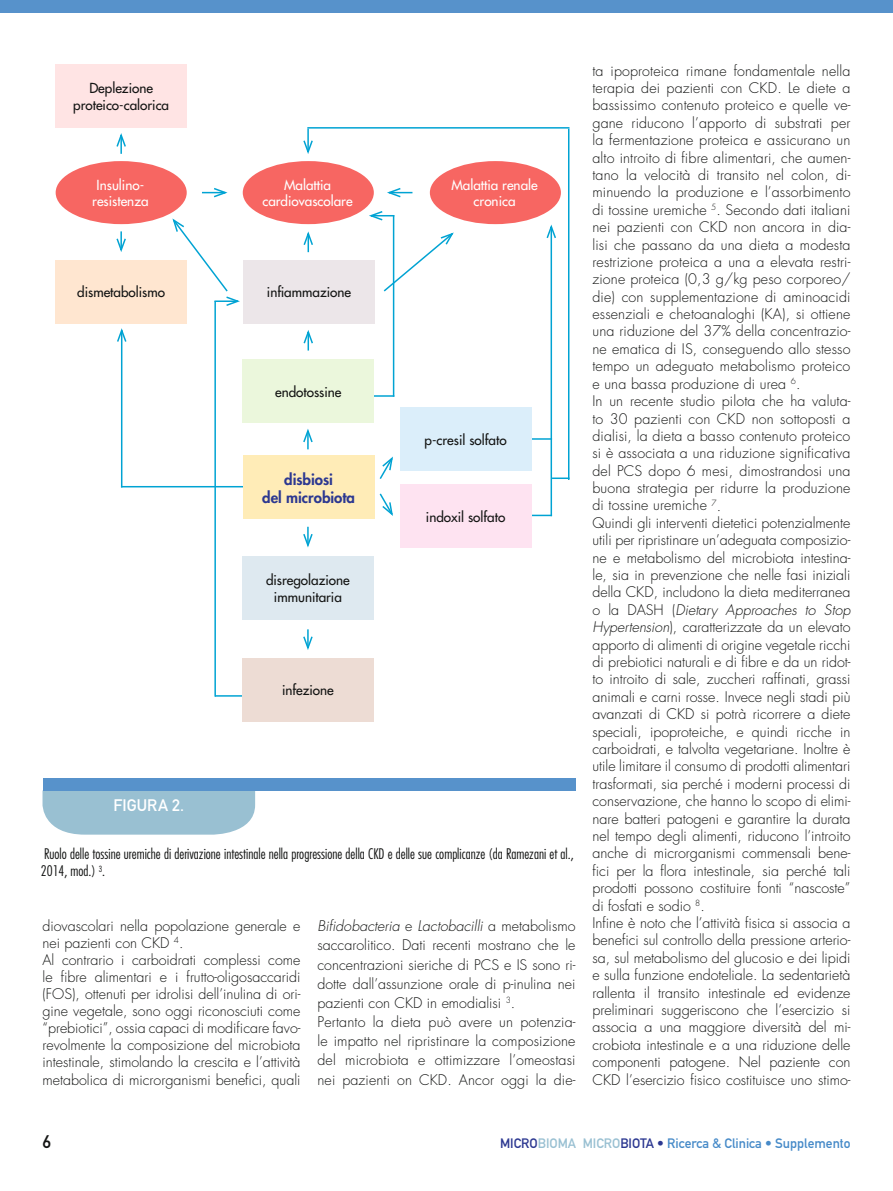
<style>
.page{position:relative;width:893px;height:1191px;background:#fff}
.page>*{position:absolute;margin:0;border:0;box-sizing:border-box;transform-origin:0 0}
.t1{font:18px "DIN Mittelschrift Std";color:#131413}
.t2{font:16.5px "DIN Mittelschrift Std";color:#fff}
.t3{font:800 15px/18px "Futura Std";color:#2c3891;text-align:center}
.t4{font:300 14.25px/17.4px "Futura Std";color:#131413}
.t5{font:300 condensed 14.25px/17.1px "Futura Std";color:#131413}
.t6{font:500 13.5px/16.2px "Futura Std";color:#131413;text-align:center}
.t7{font:500 13.5px/16.2px "Futura Std";color:#fff;text-align:center}
.t8{font:13.5px "DIN Mittelschrift Std";color:#468ac8}
.s1{font-style:italic}
.s2{color:#2c3891}
.s3{color:#99c0d2}
</style>
<div class="page">
<div style="left:0;top:0;width:893px;height:13px;background:#5792cb"></div>
<hr style="left:307px;top:129px;width:2px;height:23px;background:#00a3d3">
<svg style="left:303px;top:139px;width:10px;height:15px"></svg>
<svg style="left:202px;top:188px;width:26px;height:10px"></svg>
<svg style="left:369px;top:211px;width:24px;height:11px"></svg>
<svg style="left:387px;top:188px;width:25px;height:10px"></svg>
<svg style="left:116px;top:231px;width:10px;height:21px"></svg>
<svg style="left:116px;top:133px;width:10px;height:21px"></svg>
<svg style="left:303px;top:231px;width:10px;height:21px"></svg>
<svg style="left:303px;top:330px;width:10px;height:20px"></svg>
<svg style="left:303px;top:428px;width:10px;height:21px"></svg>
<svg style="left:303px;top:527px;width:10px;height:21px"></svg>
<svg style="left:303px;top:629px;width:10px;height:21px"></svg>
<svg style="left:379px;top:456px;width:14px;height:23px"></svg>
<svg style="left:172px;top:218px;width:68px;height:88px"></svg>
<svg style="left:383px;top:231px;width:71px;height:62px"></svg>
<svg style="left:379px;top:493px;width:14px;height:23px"></svg>
<hr style="left:307px;top:127px;width:262px;height:2px;background:#00a3d3">
<hr style="left:531px;top:438px;width:21px;height:2px;background:#00a3d3">
<svg style="left:552px;top:477px;width:16px;height:2px"></svg>
<hr style="left:531px;top:514px;width:21px;height:2px;background:#00a3d3">
<hr style="left:374px;top:395px;width:20px;height:2px;background:#00a3d3">
<hr style="left:121px;top:486px;width:122px;height:1px;background:#00a3d3">
<svg style="left:216px;top:695px;width:26px;height:1px"></svg>
<hr style="left:551px;top:227px;width:1px;height:289px;background:#00a3d3">
<svg style="left:546px;top:224px;width:10px;height:16px"></svg>
<hr style="left:393px;top:215px;width:1px;height:182px;background:#00a3d3">
<hr style="left:121px;top:330px;width:1px;height:157px;background:#00a3d3">
<svg style="left:117px;top:328px;width:10px;height:15px"></svg>
<hr style="left:214px;top:301px;width:2px;height:395px;background:#00a3d3">
<hr style="left:568px;top:129px;width:1px;height:351px;background:#00a3d3">
<svg style="left:43px;top:790px;width:212px;height:44px;background:#9cc1d3"></svg>
<div style="left:43px;top:777px;width:532px;height:13px;background:#5792cb"></div>
<div style="left:56px;top:64px;width:131px;height:63px;background:#ffe4e4"></div>
<div style="left:56px;top:260px;width:131px;height:63px;background:#ffe6d0"></div>
<div style="left:243px;top:260px;width:132px;height:63px;background:#ece6e9"></div>
<div style="left:243px;top:360px;width:131px;height:63px;background:#ebf7dc"></div>
<div style="left:243px;top:456px;width:131px;height:63px;background:#ffecb7"></div>
<div style="left:242px;top:556px;width:131px;height:63px;background:#dee9f0"></div>
<div style="left:242px;top:658px;width:131px;height:63px;background:#eddcd4"></div>
<div style="left:400px;top:407px;width:131px;height:63px;background:#dbeefa"></div>
<div style="left:400px;top:484px;width:131px;height:64px;background:#fee3f1"></div>
<div style="left:56px;top:161px;width:131px;height:63px;background:#f76662;border-radius:50%"></div>
<div style="left:243px;top:161px;width:131px;height:63px;background:#f76662;border-radius:50%"></div>
<div style="left:430px;top:161px;width:131px;height:63px;background:#f76662;border-radius:50%"></div>
<p class="t6" style="left:73px;top:80px;width:97px">Deplezione proteico-calorica</p>
<p class="t7" style="left:92px;top:177px;width:58px">Insulino&shy;resistenza</p>
<p class="t7" style="left:262px;top:177px;width:92px">Malattia cardiovascolare</p>
<p class="t7" style="left:451px;top:177px;width:88px">Malattia renale cronica</p>
<p class="t6" style="left:77px;top:284px;width:89px">dismetabolismo</p>
<p class="t6" style="left:267px;top:284px;width:86px">infiammazione</p>
<p class="t2" style="left:113px;top:796px;width:72px">FIGURA 2.</p>
<p class="t6" style="left:275px;top:384px;width:68px">endotossine</p>
<p class="t3" style="left:262px;top:470px;width:94px">disbiosi<br>del microbiota</p>
<p class="t6" style="left:266px;top:572px;width:85px">disregolazione immunitaria</p>
<p class="t6" style="left:282px;top:682px;width:53px">infezione</p>
<p class="t6" style="left:425px;top:431px;width:83px">p-cresil solfato</p>
<p class="t6" style="left:426px;top:509px;width:81px">indoxil solfato</p>
<p class="t5" style="left:41px;top:845px;width:534px">Ruolo delle tossine uremiche di derivazione intestinale nella progressione della CKD e delle sue complicanze (da Ramezani et al.,<br>2014, mod.) <sup>3</sup>.</p>
<p class="t4" style="left:43px;top:917px;width:259px">diovascolari nella popolazione generale e nei pazienti con CKD <sup>4</sup>.<br>Al contrario i carboidrati complessi come le fibre alimentari e i frutto-oligosaccaridi (FOS), ottenuti per idrolisi dell’inulina di ori&shy;gine vegetale, sono oggi riconosciuti come “prebiotici”, ossia capaci di modificare favo&shy;revolmente la composizione del microbiota intestinale, stimolando la crescita e l’attività metabolica di microrganismi benefici, quali</p>
<p class="t4" style="left:317px;top:917px;width:259px;line-height:19.2px"><span class="s1">Bifidobacteria</span> e <span class="s1">Lactobacilli</span> a metabolismo saccarolitico. Dati recenti mostrano che le concentrazioni sieriche di PCS e IS sono ri&shy;dotte dall’assunzione orale di p-inulina nei pazienti con CKD in emodialisi <sup>3</sup>.<br>Pertanto la dieta può avere un potenzia&shy;le impatto nel ripristinare la composizione del microbiota e ottimizzare l’omeostasi nei pazienti on CKD. Ancor oggi la die-</p>
<p class="t4" style="left:592px;top:62px;width:259px">ta ipoproteica rimane fondamentale nella terapia dei pazienti con CKD. Le diete a bassissimo contenuto proteico e quelle ve&shy;gane riducono l’apporto di substrati per la fermentazione proteica e assicurano un alto introito di fibre alimentari, che aumen&shy;tano la velocità di transito nel colon, di&shy;minuendo la produzione e l’assorbimento di tossine uremiche <sup>5</sup>. Secondo dati italiani nei pazienti con CKD non ancora in dia&shy;lisi che passano da una dieta a modesta restrizione proteica a una a elevata restri&shy;zione proteica (0,3 g/kg peso corporeo/ die) con supplementazione di aminoacidi essenziali e chetoanaloghi (KA), si ottiene una riduzione del 37% della concentrazio&shy;ne ematica di IS, conseguendo allo stesso tempo un adeguato metabolismo proteico e una bassa produzione di urea <sup>6</sup>.<br>In un recente studio pilota che ha valuta&shy;to 30 pazienti con CKD non sottoposti a dialisi, la dieta a basso contenuto proteico si è associata a una riduzione significativa del PCS dopo 6 mesi, dimostrandosi una buona strategia per ridurre la produzione di tossine uremiche <sup>7</sup>.<br>Quindi gli interventi dietetici potenzialmente utili per ripristinare un’adeguata composizio&shy;ne e metabolismo del microbiota intestina&shy;le, sia in prevenzione che nelle fasi iniziali della CKD, includono la dieta mediterranea o la DASH (<span class="s1">Dietary Approaches to Stop Hypertension</span>), caratterizzate da un elevato apporto di alimenti di origine vegetale ricchi di prebiotici naturali e di fibre e da un ridot&shy;to introito di sale, zuccheri raffinati, grassi animali e carni rosse. Invece negli stadi più avanzati di CKD si potrà ricorrere a diete speciali, ipoproteiche, e quindi ricche in carboidrati, e talvolta vegetariane. Inoltre è utile limitare il consumo di prodotti alimentari trasformati, sia perché i moderni processi di conservazione, che hanno lo scopo di elimi&shy;nare batteri patogeni e garantire la durata nel tempo degli alimenti, riducono l’introito anche di microrganismi commensali bene&shy;fici per la flora intestinale, sia perché tali prodotti possono costituire fonti “nascoste” di fosfati e sodio <sup>8</sup>.<br>Infine è noto che l’attività fisica si associa a benefici sul controllo della pressione arterio&shy;sa, sul metabolismo del glucosio e dei lipidi e sulla funzione endoteliale. La sedentarietà rallenta il transito intestinale ed evidenze preliminari suggeriscono che l’esercizio si associa a una maggiore diversità del mi&shy;crobiota intestinale e a una riduzione delle componenti patogene. Nel paziente con CKD l’esercizio fisico costituisce uno stimo-</p>
<p class="t1" style="left:43px;top:1131px;width:10px">6</p>
<p class="t8" style="left:500px;top:1135px;width:352px"><span class="s2">MICRO</span><span class="s3">BIOMA MICRO</span><span class="s2">BIOTA •</span> Ricerca &amp; Clinica • Supplemento</p>
</div>
